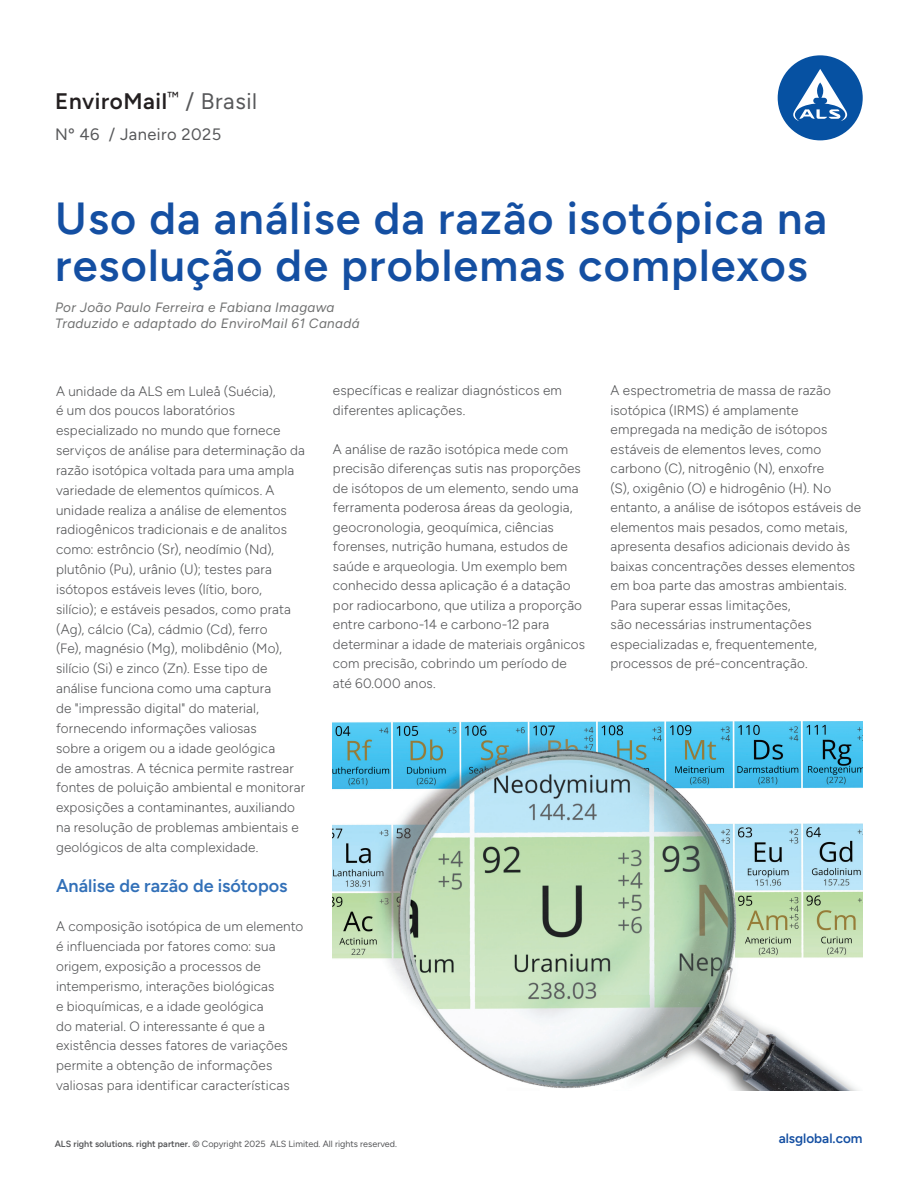
<style>
.page{position:relative;width:918px;height:1188px;background:#fff}
.page>*{position:absolute;margin:0;border:0;box-sizing:border-box;transform-origin:0 0}
.t1{font:600 45px/46.5px "Figtree";letter-spacing:.025em;color:#144fa2}
.t2{font:600 22.5px "Figtree";letter-spacing:.025em;color:#231f20}
.t3{font:600 18px "Figtree";color:#3270b8}
.t4{font:16.5px "Figtree";letter-spacing:.025em;color:#57585a}
.t5{font:300 13.5px/19.8px "Figtree";letter-spacing:.01em;color:#57585a}
.t6{font:italic 13.5px/16.2px "Figtree";letter-spacing:.025em;color:#707171}
.t7{font:600 13.5px "Figtree";color:#144fa2}
.t8{font:9px "Figtree";color:#57585a}
.s1{font-weight:400;color:#57585a}
.s2{font-weight:600}
.s3{font-weight:500}
</style>
<div class="page">
<div style="left:778px;top:55px;width:85px;height:85px;background:#0651a2;border-radius:50%"></div>
<svg style="left:793px;top:69px;width:54px;height:52px"></svg>
<img style="left:333px;top:722px;width:530px;height:368px">
<h2 class="t2" style="left:55px;top:88px;width:203px">EnviroMail<sup>™</sup> <span class="s1">/ Brasil</span></h2>
<p class="t4" style="left:55px;top:124px;width:168px">Nº 46 / Janeiro 2025</p>
<h1 class="t1" style="left:55px;top:195px;width:773px">Uso da análise da razão isotópica na resolução de problemas complexos</h1>
<p class="t6" style="left:55px;top:299px;width:306px">Por João Paulo Ferreira e Fabiana Imagawa<br>Traduzido e adaptado do EnviroMail 61 Canadá</p>
<p class="t5" style="left:56px;top:381px;width:250px">A unidade da ALS em Luleå (Suécia),<br>é um dos poucos laboratórios especializado no mundo que fornece serviços de análise para determinação da razão isotópica voltada para uma ampla variedade de elementos químicos. A unidade realiza a análise de elementos radiogênicos tradicionais e de analitos como: estrôncio (Sr), neodímio (Nd), plutônio (Pu), urânio (U); testes para isótopos estáveis leves (lítio, boro, silício); e estáveis pesados, como prata (Ag), cálcio (Ca), cádmio (Cd), ferro<br>(Fe), magnésio (Mg), molibdênio (Mo), silício (Si) e zinco (Zn). Esse tipo de análise funciona como uma captura<br>de "impressão digital" do material, fornecendo informações valiosas<br>sobre a origem ou a idade geológica<br>de amostras. A técnica permite rastrear fontes de poluição ambiental e monitorar exposições a contaminantes, auxiliando na resolução de problemas ambientais e geológicos de alta complexidade.</p>
<h3 class="t3" style="left:56px;top:875px;width:233px">Análise de razão de isótopos</h3>
<p class="t5" style="left:56px;top:917px;width:249px">A composição isotópica de um elemento é influenciada por fatores como: sua origem, exposição a processos de intemperismo, interações biológicas<br>e bioquímicas, e a idade geológica<br>do material. O interessante é que a existência desses fatores de variações permite a obtenção de informações valiosas para identificar características</p>
<p class="t5" style="left:333px;top:381px;width:231px">específicas e realizar diagnósticos em diferentes aplicações.</p>
<p class="t5" style="left:333px;top:440px;width:254px">A análise de razão isotópica mede com precisão diferenças sutis nas proporções de isótopos de um elemento, sendo uma ferramenta poderosa áreas da geologia, geocronologia, geoquímica, ciências forenses, nutrição humana, estudos de saúde e arqueologia. Um exemplo bem conhecido dessa aplicação é a datação por radiocarbono, que utiliza a proporção entre carbono-14 e carbono-12 para determinar a idade de materiais orgânicos com precisão, cobrindo um período de até 60.000 anos.</p>
<p class="t5" style="left:611px;top:381px;width:252px">A espectrometria de massa de razão isotópica (IRMS) é amplamente empregada na medição de isótopos estáveis de elementos leves, como carbono (C), nitrogênio (N), enxofre<br>(S), oxigênio (O) e hidrogênio (H). No entanto, a análise de isótopos estáveis de elementos mais pesados, como metais, apresenta desafios adicionais devido às baixas concentrações desses elementos em boa parte das amostras ambientais.<br>Para superar essas limitações,<br>são necessárias instrumentações especializadas e, frequentemente, processos de pré-concentração.</p>
<p class="t8" style="left:55px;top:1139px;width:344px"><span class="s2">ALS right solutions. right partner.</span> <span class="s3">©</span> Copyright 2025 ALS Limited. All rights reserved.</p>
<p class="t7" style="left:779px;top:1131px;width:85px">alsglobal.com</p>
</div>
